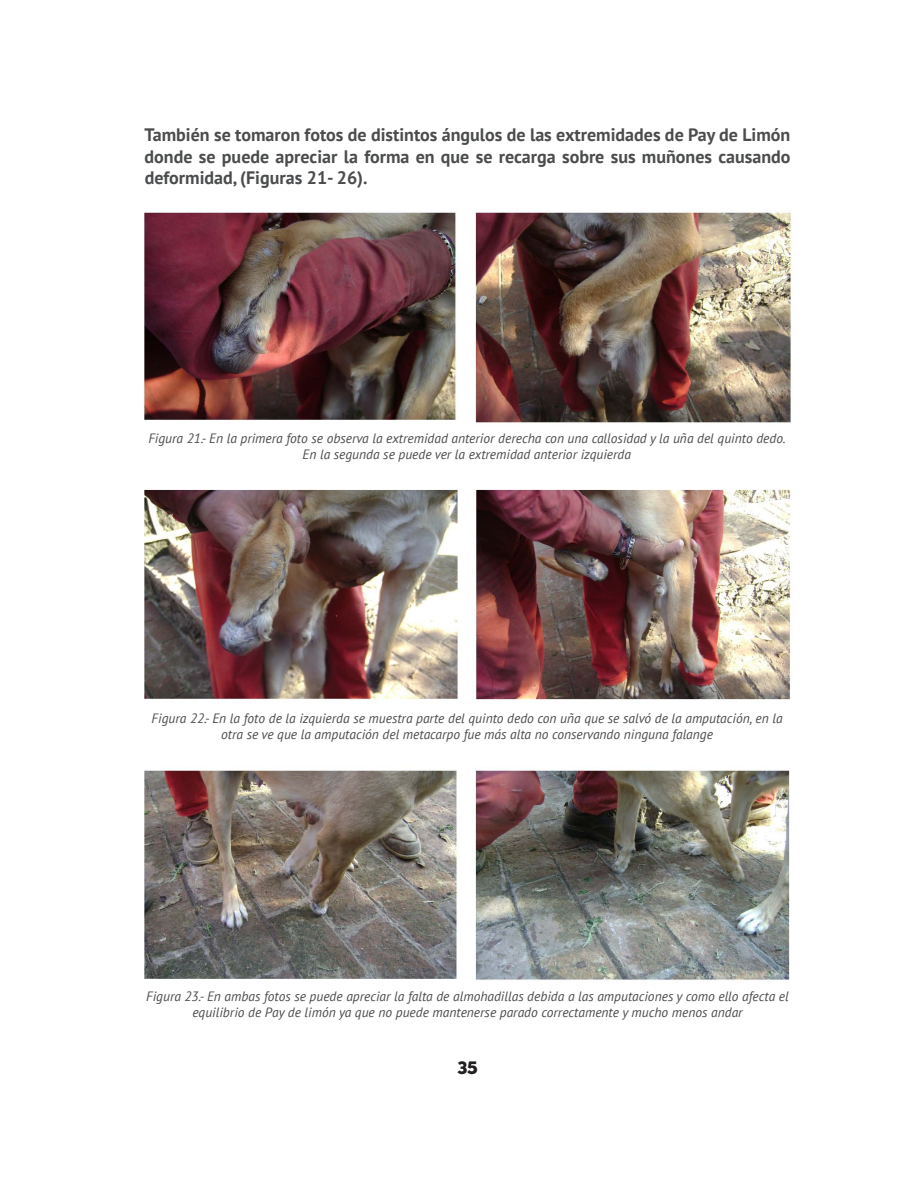
<style>
.page{position:relative;width:918px;height:1188px;background:#fff}
.page>*{position:absolute;margin:0;border:0;box-sizing:border-box;transform-origin:0 0}
.t1{font:700 18px/21.6px "PT Sans";color:#4b4c4d;text-align:justify}
.t2{font:18px "Chunk Five";color:#231f20}
.t3{font:italic 13.5px/16.2px "PT Sans";color:#4b4c4d;text-align:center}
</style>
<div class="page">
<img style="left:144px;top:212px;width:648px;height:769px">
<h1 class="t1" style="left:145px;top:124px;width:647px">También se tomaron fotos de distintos ángulos de las extremidades de Pay de Limón donde se puede apreciar la forma en que se recarga sobre sus muñones causando deformidad, (Figuras 21- 26).</h1>
<p class="t3" style="left:148px;top:429px;width:639px">Figura 21.- En la primera foto se observa la extremidad anterior derecha con una callosidad y la uña del quinto dedo.<br>En la segunda se puede ver la extremidad anterior izquierda</p>
<p class="t3" style="left:152px;top:710px;width:633px">Figura 22.- En la foto de la izquierda se muestra parte del quinto dedo con uña que se salvó de la amputación, en la otra se ve que la amputación del metacarpo fue más alta no conservando ninguna falange</p>
<p class="t3" style="left:146px;top:988px;width:644px">Figura 23.- En ambas fotos se puede apreciar la falta de almohadillas debida a las amputaciones y como ello afecta el equilibrio de Pay de limón ya que no puede mantenerse parado correctamente y mucho menos andar</p>
<h1 class="t2" style="left:457px;top:1057px;width:22px">35</h1>
</div>
